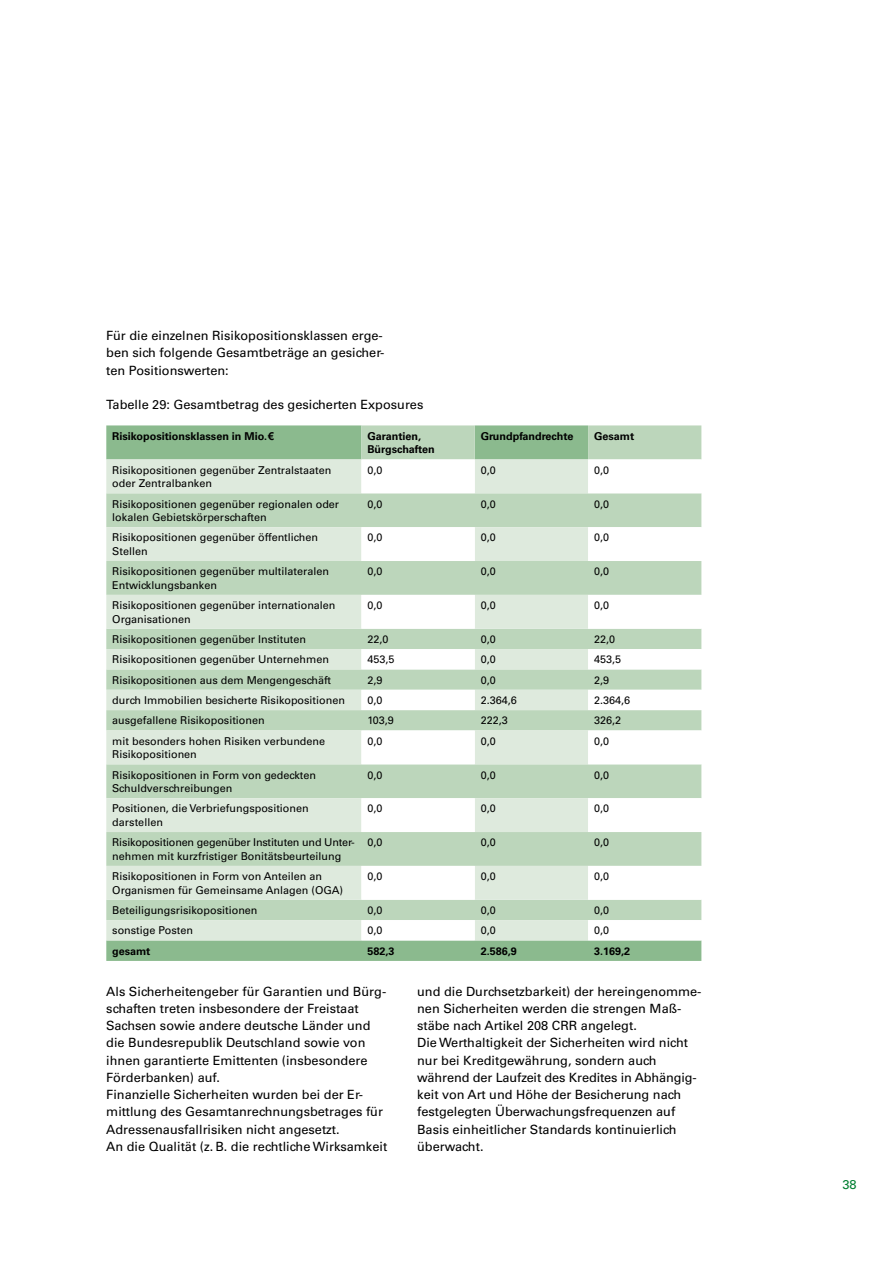
<style>
.page{position:relative;width:893px;height:1263px;background:#fff}
.page>*{position:absolute;margin:0;border:0;box-sizing:border-box;transform-origin:0 0}
.t1{font:12.75px/17.2px "Univers";color:#000}
.t2{font:12.75px "Univers";color:#007f31}
.t3{font:10.8px/13.5px "Univers";color:#000}
.t4{font:700 10.8px/13.5px "Univers";color:#000}
.s1{font-family:"Arial"}
</style>
<div class="page">
<div style="left:106px;top:940px;width:595px;height:21px;background:#8bba8e"></div>
<svg style="left:106px;top:425px;width:595px;height:34px;background:#9fc5a0"></svg>
<svg style="left:106px;top:459px;width:255px;height:481px;background:#cfe1ce"></svg>
<svg style="left:361px;top:459px;width:340px;height:481px"></svg>
<p class="t1" style="left:106px;top:327px;width:280px">Für die einzelnen Risikopositionsklassen erge&shy;ben sich folgende Gesamtbeträge an gesicher&shy;ten Positionswerten:</p>
<p class="t1" style="left:106px;top:396px;width:319px">Tabelle 29: Gesamtbetrag des gesicherten Exposures</p>
<p class="t4" style="left:112px;top:429px;width:163px">Risikopositionsklassen in Mio.<span class="s1">€</span></p>
<p class="t4" style="left:367px;top:429px;width:69px">Garantien,<br>Bürgschaften</p>
<p class="t4" style="left:481px;top:429px;width:94px">Grundpfandrechte</p>
<p class="t4" style="left:594px;top:429px;width:42px">Gesamt</p>
<p class="t3" style="left:112px;top:463px;width:221px">Risikopositionen gegenüber Zentralstaaten oder Zentralbanken</p>
<p class="t3" style="left:367px;top:463px;width:17px">0,0</p>
<p class="t3" style="left:481px;top:463px;width:17px">0,0</p>
<p class="t3" style="left:594px;top:463px;width:17px">0,0</p>
<p class="t3" style="left:112px;top:497px;width:228px">Risikopositionen gegenüber regionalen oder lokalen Gebietskörperschaften</p>
<p class="t3" style="left:367px;top:497px;width:17px">0,0</p>
<p class="t3" style="left:481px;top:497px;width:17px">0,0</p>
<p class="t3" style="left:594px;top:497px;width:17px">0,0</p>
<p class="t3" style="left:112px;top:531px;width:207px">Risikopositionen gegenüber öffentlichen<br>Stellen</p>
<p class="t3" style="left:367px;top:531px;width:17px">0,0</p>
<p class="t3" style="left:481px;top:531px;width:17px">0,0</p>
<p class="t3" style="left:594px;top:531px;width:17px">0,0</p>
<p class="t3" style="left:112px;top:565px;width:218px">Risikopositionen gegenüber multilateralen<br>Entwicklungsbanken</p>
<p class="t3" style="left:367px;top:565px;width:17px">0,0</p>
<p class="t3" style="left:481px;top:565px;width:17px">0,0</p>
<p class="t3" style="left:594px;top:565px;width:17px">0,0</p>
<p class="t3" style="left:112px;top:598px;width:225px">Risikopositionen gegenüber internationalen<br>Organisationen</p>
<p class="t3" style="left:367px;top:598px;width:17px">0,0</p>
<p class="t3" style="left:481px;top:598px;width:17px">0,0</p>
<p class="t3" style="left:594px;top:598px;width:17px">0,0</p>
<p class="t3" style="left:112px;top:632px;width:195px">Risikopositionen gegenüber Instituten</p>
<p class="t3" style="left:367px;top:632px;width:23px">22,0</p>
<p class="t3" style="left:481px;top:632px;width:17px">0,0</p>
<p class="t3" style="left:594px;top:632px;width:23px">22,0</p>
<p class="t3" style="left:112px;top:653px;width:218px">Risikopositionen gegenüber Unternehmen</p>
<p class="t3" style="left:367px;top:653px;width:29px">453,5</p>
<p class="t3" style="left:481px;top:653px;width:17px">0,0</p>
<p class="t3" style="left:594px;top:653px;width:29px">453,5</p>
<p class="t3" style="left:112px;top:673px;width:220px">Risikopositionen aus dem Mengengeschäft</p>
<p class="t3" style="left:367px;top:673px;width:17px">2,9</p>
<p class="t3" style="left:481px;top:673px;width:17px">0,0</p>
<p class="t3" style="left:594px;top:673px;width:17px">2,9</p>
<p class="t3" style="left:112px;top:693px;width:234px">durch Immobilien besicherte Risikopositionen</p>
<p class="t3" style="left:367px;top:693px;width:17px">0,0</p>
<p class="t3" style="left:481px;top:693px;width:38px">2.364,6</p>
<p class="t3" style="left:594px;top:693px;width:38px">2.364,6</p>
<p class="t3" style="left:112px;top:714px;width:154px">ausgefallene Risikopositionen</p>
<p class="t3" style="left:367px;top:714px;width:28px">103,9</p>
<p class="t3" style="left:481px;top:714px;width:29px">222,3</p>
<p class="t3" style="left:594px;top:714px;width:29px">326,2</p>
<p class="t3" style="left:112px;top:734px;width:214px">mit besonders hohen Risiken verbundene<br>Risikopositionen</p>
<p class="t3" style="left:367px;top:734px;width:17px">0,0</p>
<p class="t3" style="left:481px;top:734px;width:17px">0,0</p>
<p class="t3" style="left:594px;top:734px;width:17px">0,0</p>
<p class="t3" style="left:112px;top:768px;width:205px">Risikopositionen in Form von gedeckten<br>Schuldverschreibungen</p>
<p class="t3" style="left:367px;top:768px;width:17px">0,0</p>
<p class="t3" style="left:481px;top:768px;width:17px">0,0</p>
<p class="t3" style="left:594px;top:768px;width:17px">0,0</p>
<p class="t3" style="left:112px;top:802px;width:198px">Positionen, die Verbriefungspositionen darstellen</p>
<p class="t3" style="left:367px;top:802px;width:17px">0,0</p>
<p class="t3" style="left:481px;top:802px;width:17px">0,0</p>
<p class="t3" style="left:594px;top:802px;width:17px">0,0</p>
<p class="t3" style="left:112px;top:836px;width:243px">Risikopositionen gegenüber Instituten und Unter&shy;nehmen mit kurzfristiger Bonitätsbeurteilung</p>
<p class="t3" style="left:367px;top:836px;width:17px">0,0</p>
<p class="t3" style="left:481px;top:836px;width:17px">0,0</p>
<p class="t3" style="left:594px;top:836px;width:17px">0,0</p>
<p class="t3" style="left:112px;top:869px;width:232px">Risikopositionen in Form von Anteilen an<br>Organismen für Gemeinsame Anlagen (OGA)</p>
<p class="t3" style="left:367px;top:869px;width:17px">0,0</p>
<p class="t3" style="left:481px;top:869px;width:17px">0,0</p>
<p class="t3" style="left:594px;top:869px;width:17px">0,0</p>
<p class="t3" style="left:112px;top:903px;width:147px">Beteiligungsrisikopositionen</p>
<p class="t3" style="left:367px;top:903px;width:17px">0,0</p>
<p class="t3" style="left:481px;top:903px;width:17px">0,0</p>
<p class="t3" style="left:594px;top:903px;width:17px">0,0</p>
<p class="t3" style="left:112px;top:924px;width:82px">sonstige Posten</p>
<p class="t3" style="left:367px;top:924px;width:17px">0,0</p>
<p class="t3" style="left:481px;top:924px;width:17px">0,0</p>
<p class="t3" style="left:594px;top:924px;width:17px">0,0</p>
<p class="t4" style="left:112px;top:944px;width:40px">gesamt</p>
<p class="t4" style="left:367px;top:944px;width:29px">582,3</p>
<p class="t4" style="left:481px;top:944px;width:38px">2.586,9</p>
<p class="t4" style="left:594px;top:944px;width:38px">3.169,2</p>
<p class="t1" style="left:106px;top:982px;width:283px">Als Sicherheitengeber für Garantien und Bürg&shy;schaften treten insbesondere der Freistaat Sachsen sowie andere deutsche Länder und die Bundesrepublik Deutschland sowie von ihnen garantierte Emittenten (insbesondere Förderbanken) auf.<br>Finanzielle Sicherheiten wurden bei der Er&shy;mittlung des Gesamtanrechnungsbetrages für Adressenausfallrisiken nicht angesetzt.<br>An die Qualität (z. B. die rechtliche Wirksamkeit</p>
<p class="t1" style="left:417px;top:982px;width:286px">und die Durchsetzbarkeit) der hereingenomme&shy;nen Sicherheiten werden die strengen Maß&shy;stäbe nach Artikel 208 CRR angelegt.<br>Die Werthaltigkeit der Sicherheiten wird nicht nur bei Kreditgewährung, sondern auch während der Laufzeit des Kredites in Abhängig&shy;keit von Art und Höhe der Besicherung nach festgelegten Überwachungsfrequenzen auf Basis einheitlicher Standards kontinuierlich überwacht.</p>
<p class="t2" style="left:842px;top:1176px;width:16px">38</p>
</div>
